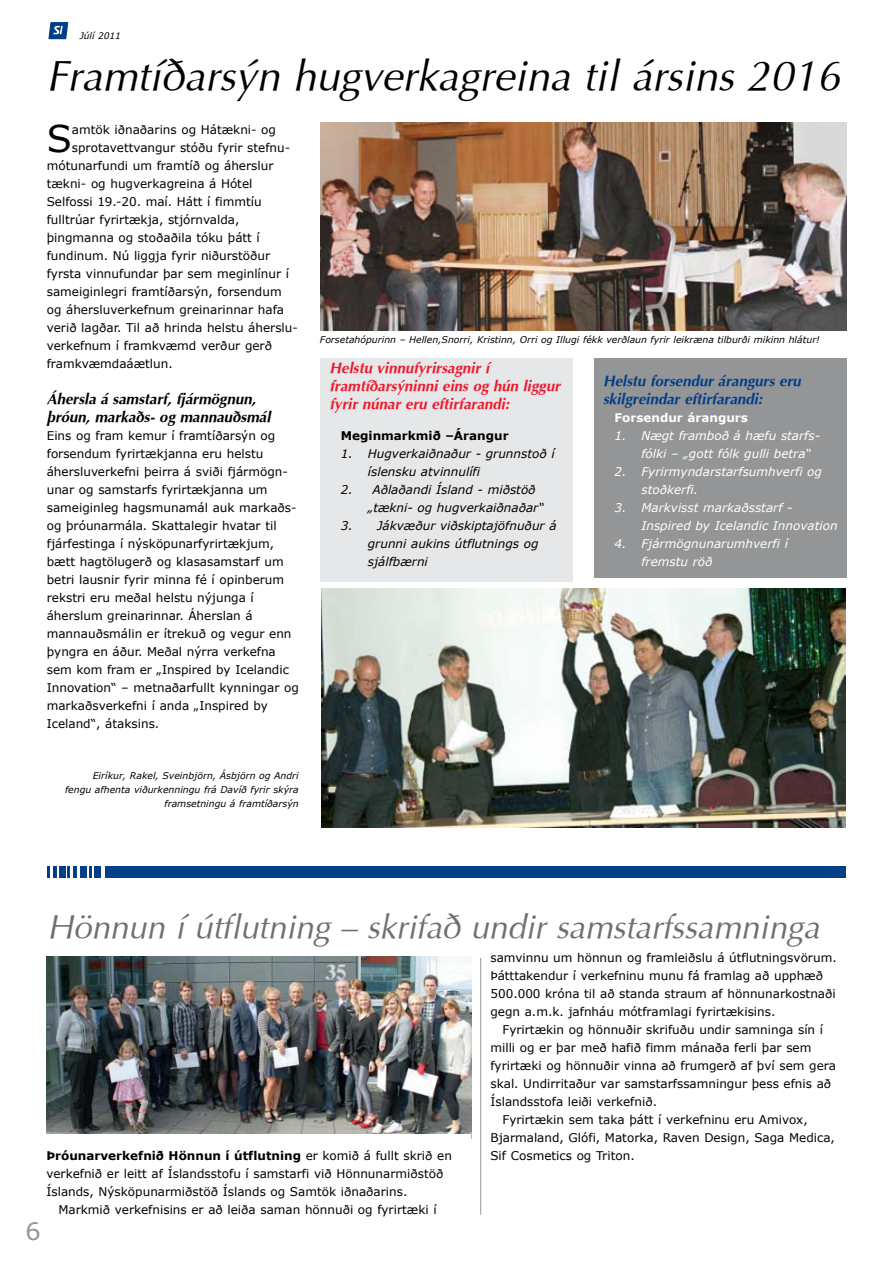
<style>
.page{position:relative;width:893px;height:1263px;background:#fff}
.page>*{position:absolute;margin:0;border:0;box-sizing:border-box;transform-origin:0 0}
.t1{font:italic 42px "Optima";color:#000}
.t2{font:36.75px "Verdana";color:#000}
.t3{font:italic 33px "Optima";color:#6d6f71}
.t4{font:24px "Verdana";color:#939597}
.t5{font:italic 700 15px/18px "Optima";color:#ed1a2d}
.t6{font:italic 700 15px/18px "Optima";color:#000}
.t7{font:italic 700 15px/18px "Optima";color:#003e88}
.t8{font:12px/18px "Verdana";color:#000}
.t9{font:italic 12px/18px "Verdana";color:#fff}
.t10{font:italic 12px/18px "Verdana";color:#000}
.t11{font:700 12px "Verdana";color:#000}
.t12{font:700 12px "Verdana";color:#fff}
.t13{font:italic 9.3px/14.2px "Verdana";color:#000;text-align:right}
.t14{font:italic 9px "Verdana";color:#000}
.s1{font-weight:700}
</style>
<div class="page">
<div style="left:320px;top:358px;width:253px;height:223px;background:#e6e7e8"></div>
<div style="left:594px;top:358px;width:252px;height:219px;background:#939597"></div>
<svg style="left:48px;top:22px;width:20px;height:17px"></svg>
<svg style="left:89px;top:866px;width:2px;height:12px"></svg>
<svg style="left:68px;top:866px;width:2px;height:12px"></svg>
<div style="left:80px;top:866px;width:6px;height:12px;background:#023f88"></div>
<div style="left:59px;top:866px;width:6px;height:12px;background:#023f88"></div>
<div style="left:95px;top:866px;width:6px;height:12px;background:#023f88"></div>
<hr style="left:73px;top:866px;width:4px;height:12px;background:#023f88">
<svg style="left:48px;top:866px;width:8px;height:12px"></svg>
<div style="left:106px;top:866px;width:740px;height:12px;background:#003e88"></div>
<img style="left:321px;top:589px;width:524px;height:238px">
<img style="left:321px;top:122px;width:525px;height:209px">
<img style="left:47px;top:956px;width:425px;height:183px">
<div style="left:46px;top:1134px;width:425px;height:80px;background:#fff"></div>
<hr style="left:480px;top:958px;width:1px;height:257px;background:#939597">
<p class="t14" style="left:80px;top:30px;width:43px">Júlí 2011</p>
<h1 class="t1" style="left:47px;top:52px;width:795px">Framtíðarsýn hugverkagreina til ársins 2016</h1>
<h2 class="t2" style="left:47px;top:115px;width:27px">S</h2>
<p class="t8" style="left:72px;top:120px;width:206px">amtök iðnaðarins og Hátækni- og</p>
<p class="t8" style="left:72px;top:138px;width:220px">sprotavettvangur stóðu fyrir stefnu-</p>
<p class="t8" style="left:47px;top:156px;width:228px">mótunarfundi um framtíð og áherslur</p>
<p class="t8" style="left:47px;top:174px;width:207px">tækni- og hugverkagreina á Hótel</p>
<p class="t8" style="left:47px;top:192px;width:216px">Selfossi 19.-20. maí. Hátt í fimmtíu</p>
<p class="t8" style="left:47px;top:210px;width:194px">fulltrúar fyrirtækja, stjórnvalda,</p>
<p class="t8" style="left:47px;top:228px;width:215px">þingmanna og stoðaðila tóku þátt í</p>
<p class="t8" style="left:47px;top:246px;width:225px">fundinum. Nú liggja fyrir niðurstöður</p>
<p class="t8" style="left:47px;top:264px;width:244px">fyrsta vinnufundar þar sem meginlínur í</p>
<p class="t8" style="left:47px;top:282px;width:236px">sameiginlegri framtíðarsýn, forsendum</p>
<p class="t8" style="left:47px;top:300px;width:239px">og áhersluverkefnum greinarinnar hafa</p>
<p class="t8" style="left:47px;top:318px;width:253px">verið lagðar. Til að hrinda helstu áherslu-</p>
<p class="t8" style="left:47px;top:336px;width:227px">verkefnum í framkvæmd verður gerð</p>
<p class="t8" style="left:47px;top:354px;width:128px">framkvæmdaáætlun.</p>
<p class="t6" style="left:47px;top:390px;width:225px">Áhersla á samstarf, fjármögnun, þróun, markaðs- og mannauðsmál</p>
<p class="t8" style="left:47px;top:426px;width:254px">Eins og fram kemur í framtíðarsýn og forsendum fyrirtækjanna eru helstu áhersluverkefni þeirra á sviði fjármögn&shy;unar og samstarfs fyrirtækjanna um sameiginleg hagsmunamál auk markaðs&shy;og þróunarmála. Skattalegir hvatar til fjárfestinga í nýsköpunarfyrirtækjum, bætt hagtölugerð og klasasamstarf um betri lausnir fyrir minna fé í opinberum rekstri eru meðal helstu nýjunga í áherslum greinarinnar. Áherslan á mannauðsmálin er ítrekuð og vegur enn þyngra en áður. Meðal nýrra verkefna sem kom fram er „Inspired by Icelandic Innovation“ – metnaðarfullt kynningar og markaðsverkefni í anda „Inspired by Iceland“, átaksins.</p>
<p class="t13" style="left:65px;top:768px;width:235px">Eiríkur, Rakel, Sveinbjörn, Ásbjörn og Andri fengu afhenta viðurkenningu frá Davíð fyrir skýra framsetningu á framtíðarsýn</p>
<p class="t13" style="left:320px;top:332px;width:501px">Forsetahópurinn – Hellen,Snorri, Kristinn, Orri og Illugi fékk verðlaun fyrir leikræna tilburði mikinn hlátur!</p>
<p class="t5" style="left:330px;top:359px;width:232px">Helstu vinnufyrirsagnir í framtíðarsýninni eins og hún liggur fyrir núnar eru eftirfarandi:</p>
<p class="t11" style="left:341px;top:428px;width:169px">Meginmarkmið –Árangur</p>
<p class="t10" style="left:368px;top:444px;width:188px;text-indent:-27px">1. Hugverkaiðnaður - grunnstoð í íslensku atvinnulífi</p>
<p class="t10" style="left:368px;top:480px;width:177px;text-indent:-27px">2. Aðlaðandi Ísland - miðstöð „tækni- og hugverkaiðnaðar“</p>
<p class="t10" style="left:368px;top:516px;width:190px;text-indent:-27px">3. Jákvæður viðskiptajöfnuður á grunni aukins útflutnings og sjálfbærni</p>
<p class="t7" style="left:603px;top:372px;width:199px">Helstu forsendur árangurs eru skilgreindar eftirfarandi:</p>
<p class="t12" style="left:614px;top:410px;width:135px">Forsendur árangurs</p>
<p class="t9" style="left:641px;top:426px;width:179px;text-indent:-27px">1. Nægt framboð á hæfu starfs&shy;fólki – „gott fólk gulli betra“</p>
<p class="t9" style="left:641px;top:462px;width:182px;text-indent:-27px">2. Fyrirmyndarstarfsumhverfi og stoðkerfi.</p>
<p class="t9" style="left:641px;top:498px;width:198px;text-indent:-27px">3. Markvisst markaðsstarf -<br>Inspired by Icelandic Innovation</p>
<p class="t9" style="left:641px;top:534px;width:148px;text-indent:-27px">4. Fjármögnunarumhverfi í fremstu röð</p>
<h3 class="t3" style="left:48px;top:907px;width:774px">Hönnun í útflutning – skrifað undir samstarfssamninga</h3>
<p class="t8" style="left:46px;top:1146px;width:407px"><span class="s1">Þróunarverkefnið Hönnun í útflutning</span> er komið á fullt skrið en verkefnið er leitt af Íslandsstofu í samstarfi við Hönnunarmiðstöð<br>Íslands, Nýsköpunarmiðstöð Íslands og Samtök iðnaðarins.</p>
<p class="t8" style="left:58px;top:1200px;width:380px">Markmið verkefnisins er að leiða saman hönnuði og fyrirtæki í</p>
<h3 class="t4" style="left:26px;top:1216px;width:17px">6</h3>
<p class="t8" style="left:490px;top:948px;width:348px">samvinnu um hönnun og framleiðslu á útflutningsvörum.<br>Þátttakendur í verkefninu munu fá framlag að upphæð 500.000 króna til að standa straum af hönnunarkostnaði gegn a.m.k. jafnháu mótframlagi fyrirtækisins.</p>
<p class="t8" style="left:502px;top:1020px;width:322px">Fyrirtækin og hönnuðir skrifuðu undir samninga sín í</p>
<p class="t8" style="left:490px;top:1038px;width:322px">milli og er þar með hafið fimm mánaða ferli þar sem</p>
<p class="t8" style="left:490px;top:1056px;width:347px">fyrirtæki og hönnuðir vinna að frumgerð af því sem gera</p>
<p class="t8" style="left:490px;top:1074px;width:342px">skal. Undirritaður var samstarfssamningur þess efnis að</p>
<p class="t8" style="left:490px;top:1092px;width:168px">Íslandsstofa leiði verkefnið.</p>
<p class="t8" style="left:502px;top:1110px;width:307px">Fyrirtækin sem taka þátt í verkefninu eru Amivox,</p>
<p class="t8" style="left:490px;top:1128px;width:346px">Bjarmaland, Glófi, Matorka, Raven Design, Saga Medica,</p>
<p class="t8" style="left:490px;top:1146px;width:146px">Sif Cosmetics og Triton.</p>
</div>
